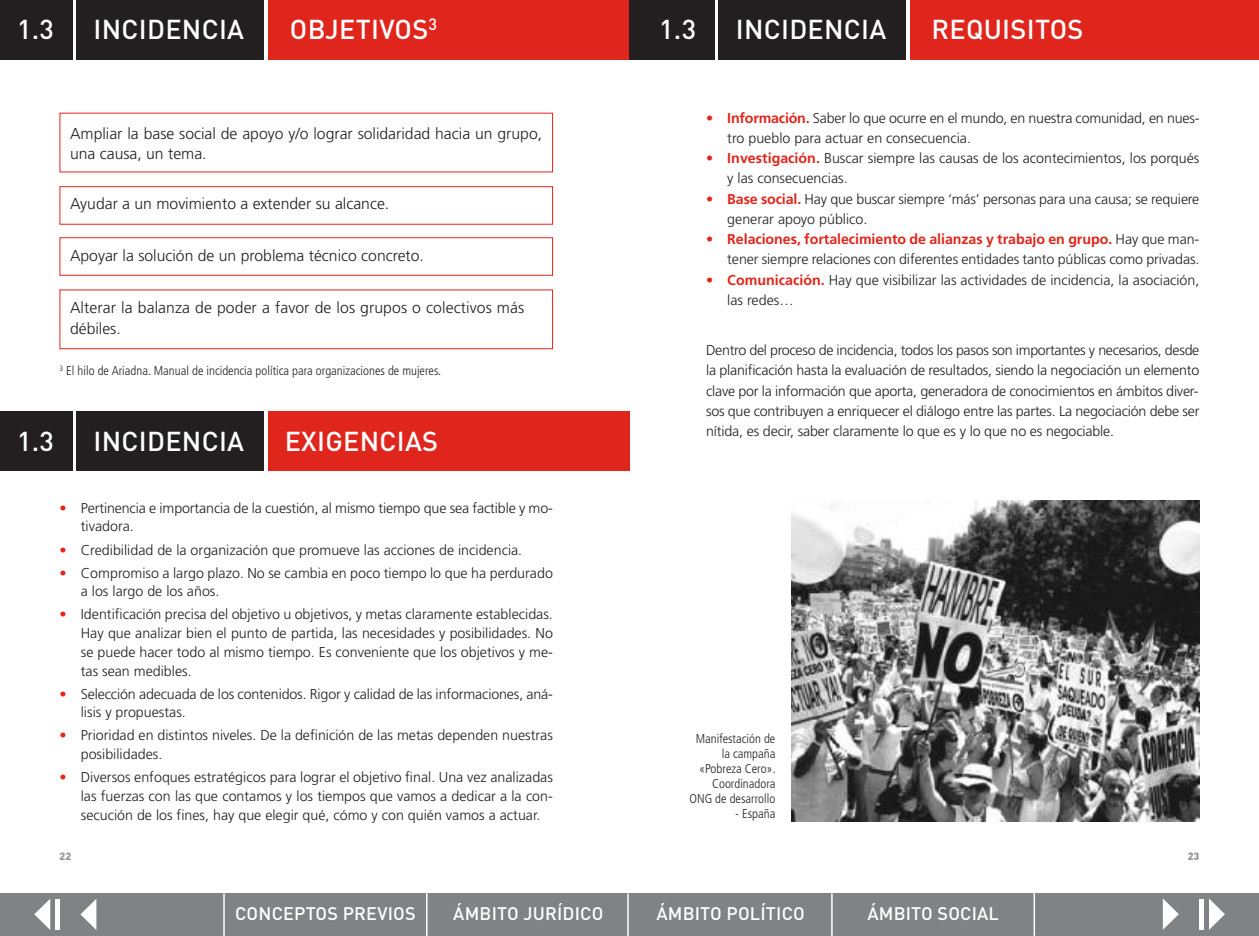
<style>
.page{position:relative;width:1259px;height:936px;background:#fff}
.page>*{position:absolute;margin:0;border:0;box-sizing:border-box;transform-origin:0 0}
.t1{font:500 27px "DIN";letter-spacing:.01em;color:#fff}
.t2{font:500 18px "DIN";letter-spacing:.01em;color:#fff}
.t3{font:300 15.75px/20.2px "Frutiger LT Std";color:#231f20}
.t4{font:300 14.25px/20.2px "Frutiger LT Std";color:#231f20}
.t5{font:300 condensed 12.75px/15px "Frutiger LT Std";color:#231f20;text-align:right}
.t6{font:900 10.5px "DIN";color:#939598}
.s1{color:#e0251c}
.s2{font-weight:700;color:#e0251c}
</style>
<div class="page">
<div style="left:910px;top:0;width:349px;height:60px;background:#e0251c"></div>
<div style="left:268px;top:0;width:361px;height:60px;background:#e0251c"></div>
<div style="left:268px;top:411px;width:361px;height:60px;background:#e0251c"></div>
<div style="left:0;top:411px;width:72px;height:60px;background:#231f20"></div>
<div style="left:77px;top:411px;width:187px;height:60px;background:#231f20"></div>
<div style="left:0;top:893px;width:1259px;height:42px;background:#808285"></div>
<hr style="left:831px;top:893px;width:1px;height:42px;background:#fff">
<hr style="left:426px;top:892px;width:1px;height:43px;background:#fff">
<hr style="left:223px;top:893px;width:2px;height:42px;background:#fff">
<hr style="left:627px;top:893px;width:2px;height:42px;background:#fff">
<hr style="left:1033px;top:892px;width:2px;height:43px;background:#fff">
<svg style="left:1209px;top:898px;width:16px;height:31px"></svg>
<svg style="left:1162px;top:899px;width:16px;height:30px"></svg>
<hr style="left:1199px;top:898px;width:4px;height:31px;background:#fff">
<svg style="left:34px;top:899px;width:16px;height:30px"></svg>
<svg style="left:80px;top:899px;width:16px;height:31px"></svg>
<div style="left:55px;top:898px;width:5px;height:31px;background:#fff"></div>
<div style="left:60px;top:186px;width:493px;height:38px;border:1px solid #e0251c"></div>
<div style="left:60px;top:237px;width:493px;height:38px;border:1px solid #e0251c"></div>
<div style="left:60px;top:289px;width:493px;height:60px;border:1px solid #e0251c"></div>
<img style="left:791px;top:500px;width:408px;height:321px">
<div style="left:0;top:0;width:72px;height:60px;background:#231f20"></div>
<div style="left:77px;top:0;width:187px;height:60px;background:#231f20"></div>
<div style="left:629px;top:0;width:85px;height:60px;background:#231f20"></div>
<div style="left:719px;top:0;width:187px;height:60px;background:#231f20"></div>
<h1 class="t1" style="left:290px;top:14px;width:149px">OBJETIVOS<sup>3</sup></h1>
<h1 class="t1" style="left:931px;top:14px;width:153px">REQUISITOS</h1>
<h1 class="t1" style="left:17px;top:14px;width:38px">1.3</h1>
<h1 class="t1" style="left:94px;top:14px;width:152px">INCIDENCIA</h1>
<h1 class="t1" style="left:659px;top:14px;width:38px">1.3</h1>
<h1 class="t1" style="left:736px;top:14px;width:152px">INCIDENCIA</h1>
<p class="t3" style="left:70px;top:124px;width:473px">Ampliar la base social de apoyo y/o lograr solidaridad hacia un grupo, una causa, un tema.</p>
<p class="t3" style="left:70px;top:194px;width:321px">Ayudar a un movimiento a extender su alcance.</p>
<p class="t3" style="left:70px;top:247px;width:355px">Apoyar la solución de un problema técnico concreto.</p>
<p class="t3" style="left:70px;top:299px;width:456px">Alterar la balanza de poder a favor de los grupos o colectivos más débiles.</p>
<p class="t5" style="left:60px;top:364px;width:383px"><sup>3</sup> El hilo de Ariadna. Manual de incidencia política para organizaciones de mujeres.</p>
<h1 class="t1" style="left:17px;top:426px;width:38px">1.3</h1>
<h1 class="t1" style="left:94px;top:426px;width:152px">INCIDENCIA</h1>
<h1 class="t1" style="left:285px;top:426px;width:155px">EXIGENCIAS</h1>
<p class="t4" style="left:81px;top:499px;width:473px;line-height:18.8px;text-indent:-21px"><span class="s1">•</span> Pertinencia e importancia de la cuestión, al mismo tiempo que sea factible y mo&shy;tivadora.</p>
<p class="t4" style="left:60px;top:540px;width:464px"><span class="s1">•</span> Credibilidad de la organización que promueve las acciones de incidencia.</p>
<p class="t4" style="left:81px;top:564px;width:473px;line-height:18.8px;text-indent:-21px"><span class="s1">•</span> Compromiso a largo plazo. No se cambia en poco tiempo lo que ha perdurado a los largo de los años.</p>
<p class="t4" style="left:81px;top:606px;width:473px;line-height:18.8px;text-align:justify;text-indent:-21px"><span class="s1">•</span> Identificación precisa del objetivo u objetivos, y metas claramente establecidas.<br>Hay que analizar bien el punto de partida, las necesidades y posibilidades. No se puede hacer todo al mismo tiempo. Es conveniente que los objetivos y me&shy;tas sean medibles.</p>
<p class="t4" style="left:81px;top:685px;width:473px;line-height:18.8px;text-indent:-21px"><span class="s1">•</span> Selección adecuada de los contenidos. Rigor y calidad de las informaciones, aná&shy;lisis y propuestas.</p>
<p class="t4" style="left:81px;top:727px;width:473px;line-height:18.8px;text-indent:-21px"><span class="s1">•</span> Prioridad en distintos niveles. De la definición de las metas dependen nuestras posibilidades.</p>
<p class="t4" style="left:81px;top:768px;width:473px;line-height:18.8px;text-align:justify;text-indent:-21px"><span class="s1">•</span> Diversos enfoques estratégicos para lograr el objetivo final. Una vez analizadas las fuerzas con las que contamos y los tiempos que vamos a dedicar a la con&shy;secución de los fines, hay que elegir qué, cómo y con quién vamos a actuar.</p>
<p class="t6" style="left:60px;top:849px;width:13px">22</p>
<p class="t4" style="left:727px;top:108px;width:473px;text-indent:-21px"><span class="s1">•</span> <span class="s2">Información.</span> Saber lo que ocurre en el mundo, en nuestra comunidad, en nues&shy;tro pueblo para actuar en consecuencia.</p>
<p class="t4" style="left:727px;top:149px;width:473px;text-indent:-21px"><span class="s1">•</span> <span class="s2">Investigación.</span> Buscar siempre las causas de los acontecimientos, los porqués y las consecuencias.</p>
<p class="t4" style="left:727px;top:189px;width:473px;text-indent:-21px"><span class="s1">•</span> <span class="s2">Base social.</span> Hay que buscar siempre ‘más’ personas para una causa; se requiere generar apoyo público.</p>
<p class="t4" style="left:706px;top:230px;width:495px;text-align:right"><span class="s1">•</span> <span class="s2">Relaciones, fortalecimiento de alianzas y trabajo en grupo.</span> Hay que man&shy;tener siempre relaciones con diferentes entidades tanto públicas como privadas.</p>
<p class="t4" style="left:727px;top:270px;width:473px;text-indent:-21px"><span class="s1">•</span> <span class="s2">Comunicación.</span> Hay que visibilizar las actividades de incidencia, la asociación, las redes…</p>
<p class="t4" style="left:706px;top:341px;width:495px;text-align:justify">Dentro del proceso de incidencia, todos los pasos son importantes y necesarios, desde la planificación hasta la evaluación de resultados, siendo la negociación un elemento clave por la información que aporta, generadora de conocimientos en ámbitos diver&shy;sos que contribuyen a enriquecer el diálogo entre las partes. La negociación debe ser nítida, es decir, saber claramente lo que es y lo que no es negociable.</p>
<p class="t5" style="left:689px;top:732px;width:88px">Manifestación de la campaña «Pobreza Cero».<br>Coordinadora<br>ONG de desarrollo</p>
<p class="t5" style="left:735px;top:807px;width:42px">- España</p>
<p class="t6" style="left:1187px;top:849px;width:13px">23</p>
<p class="t2" style="left:235px;top:903px;width:182px">CONCEPTOS PREVIOS</p>
<p class="t2" style="left:453px;top:903px;width:152px">ÁMBITO JURÍDICO</p>
<p class="t2" style="left:656px;top:903px;width:150px">ÁMBITO POLÍTICO</p>
<p class="t2" style="left:867px;top:903px;width:133px">ÁMBITO SOCIAL</p>
</div>
